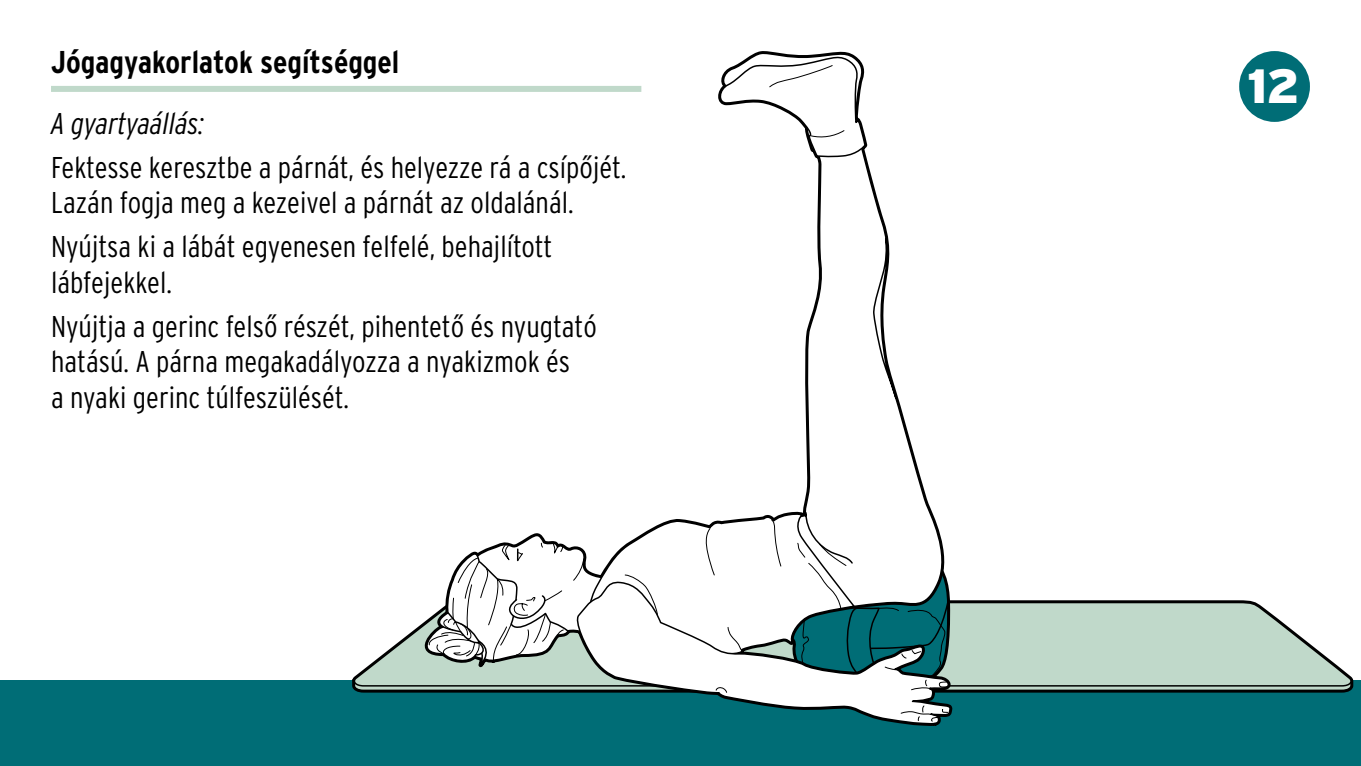
<style>
.page{position:relative;width:1361px;height:766px;background:#fff}
.page>*{position:absolute;margin:0;border:0;box-sizing:border-box;transform-origin:0 0}
.ID_M01_KREIS_SCHWARZ{font:900 48px "Interstate OT";color:#fff}
.id_headline_Übung_li{font:700 condensed 31.5px "Interstate OT";color:#000}
.ID_FLIESSTEXT{font:300 condensed 30px/35.4px "Interstate OT";color:#000}
.ID_FLIESSTEXT-2{font:italic 300 condensed 30px "Interstate OT";color:#000}
</style>
<div class="page">
<div style="left:0;top:680px;width:1361px;height:85px;background:#006d76"></div>
<svg style="left:803px;top:140px;width:132px;height:378px"></svg>
<svg style="left:750px;top:511px;width:105px;height:7px"></svg>
<svg style="left:353px;top:518px;width:999px;height:203px"></svg>
<svg style="left:718px;top:51px;width:148px;height:108px"></svg>
<div style="left:51px;top:86px;width:590px;height:6px;background:#c0d9ca"></div>
<div style="left:1239px;top:51px;width:71px;height:71px;background:#006d76;border-radius:50%"></div>
<p class="id_headline_Übung_li" style="left:51px;top:43px;width:350px">Jógagyakorlatok segítséggel</p>
<p class="ID_FLIESSTEXT-2" style="left:51px;top:105px;width:154px">A gyartyaállás:</p>
<p class="ID_FLIESSTEXT" style="left:51px;top:150px;width:577px">Fektesse keresztbe a párnát, és helyezze rá a csípőjét.<br>Lazán fogja meg a kezeivel a párnát az oldalánál.</p>
<p class="ID_FLIESSTEXT" style="left:51px;top:229px;width:503px">Nyújtsa ki a lábát egyenesen felfelé, behajlított lábfejekkel.</p>
<p class="ID_FLIESSTEXT" style="left:51px;top:308px;width:547px">Nyújtja a gerinc felső részét, pihentető és nyugtató hatású. A párna megakadályozza a nyakizmok és<br>a nyaki gerinc túlfeszülését.</p>
<p class="ID_M01_KREIS_SCHWARZ" style="left:1247px;top:55px;width:55px">12</p>
</div>
